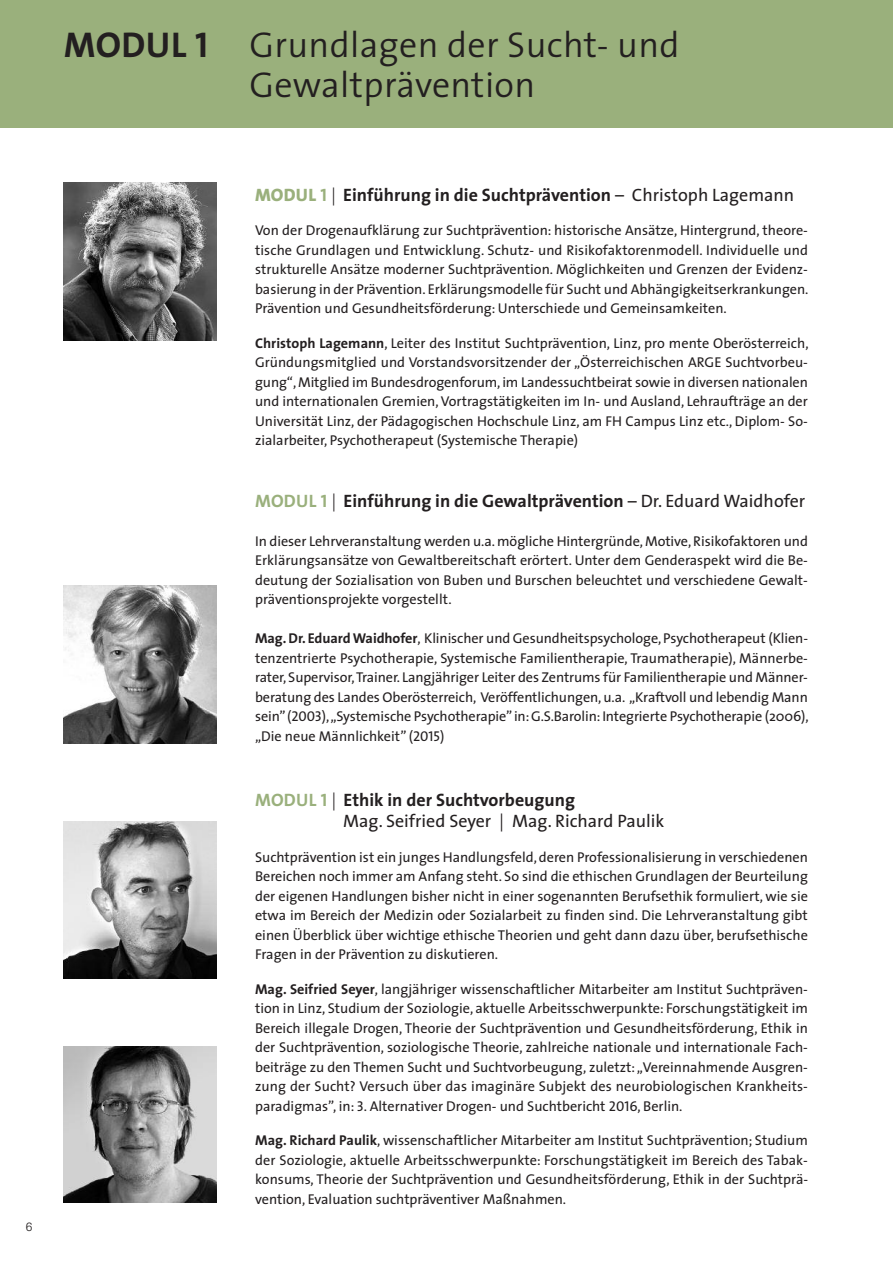
<style>
.page{position:relative;width:893px;height:1263px;background:#fff}
.page>*{position:absolute;margin:0;border:0;box-sizing:border-box;transform-origin:0 0}
.t1{font:300 36px/40.5px "The Sans";letter-spacing:.01em;color:#231f20}
.t2{font:700 18px "The Sans";color:#231f20}
.t3{font:18px/21.6px "The Sans";color:#231f20}
.t4{font:14.25px/19.5px "The Sans";color:#231f20;text-align:justify}
.t5{font:300 12px "Univers";color:#231f20}
.s1{font-weight:700}
.s2{font-family:"The Sans Bold Caps";font-weight:400}
.s3{font-weight:800;color:#9ab07c}
.s4{font-family:"The Sans Bold Caps";font-weight:400;color:#9ab07c}
.s5{font-weight:300}
.s6{font-weight:400}
.s7{color:#9ab07c}
.s8{font-family:"The Sans Caps"}
.s9{font-weight:700;color:#9ab07c}
.s10{font-family:"The Sans Bold Caps";color:#9ab07c}
</style>
<div class="page">
<div style="left:0;top:0;width:893px;height:128px;background:#9ab07c"></div>
<img style="left:64px;top:183px;width:153px;height:157px">
<img style="left:64px;top:586px;width:153px;height:157px">
<img style="left:64px;top:821px;width:153px;height:158px">
<img style="left:64px;top:1046px;width:153px;height:157px">
<p class="t5" style="left:26px;top:1222px;width:8px">6</p>
<h1 class="t1" style="left:249px;top:29px;width:432px;text-indent:-186px"><span class="s1">MODUL</span> <span class="s2">1</span> Grundlagen der Sucht- und<br>Gewaltprävention</h1>
<p class="t2" style="left:255px;top:187px;width:541px"><span class="s3">MODUL</span> <span class="s4">1</span> <span class="s5">|</span> Einführung in die Suchtprävention <span class="s6">– Christoph Lagemann</span></p>
<p class="t4" style="left:255px;top:222px;width:555px">Von der Drogenaufklärung zur Suchtprävention: historische Ansätze, Hintergrund, theore&shy;tische Grundlagen und Entwicklung. Schutz- und Risikofaktorenmodell. Individuelle und strukturelle Ansätze moderner Suchtprävention. Möglichkeiten und Grenzen der Evidenz&shy;basierung in der Prävention. Erklärungsmodelle für Sucht und Abhängigkeitserkrankungen.<br>Prävention und Gesundheitsförderung: Unterschiede und Gemeinsamkeiten.</p>
<p class="t4" style="left:255px;top:334px;width:555px"><span class="s1">Christoph Lagemann</span>, Leiter des Institut Suchtprävention, Linz, pro mente Oberösterreich, Gründungsmitglied und Vorstandsvorsitzender der „Österreichischen ARGE Suchtvorbeu&shy;gung“,Mitglied im Bundesdrogenforum, im Landessuchtbeirat sowie in diversen nationalen und internationalen Gremien,Vortragstätigkeiten im In- und Ausland, Lehraufträge an der Universität Linz, der Pädagogischen Hochschule Linz, am FH Campus Linz etc., Diplom- So&shy;zialarbeiter, Psychotherapeut (Systemische Therapie)</p>
<p class="t2" style="left:255px;top:493px;width:552px"><span class="s7">MODUL</span> <span class="s4">1</span> <span class="s5">|</span> Einführung in die Gewaltprävention <span class="s6">– Dr. Eduard Waidhofer</span></p>
<p class="t4" style="left:255px;top:532px;width:554px">In dieser Lehrveranstaltung werden u.a.mögliche Hintergründe,Motive,Risikofaktoren und Erklärungsansätze von Gewaltbereitschaft erörtert. Unter dem Genderaspekt wird die Be&shy;deutung der Sozialisation von Buben und Burschen beleuchtet und verschiedene Gewalt&shy;präventionsprojekte vorgestellt.</p>
<p class="t4" style="left:255px;top:630px;width:555px"><span class="s1">Mag.Dr. EduardWaidhofer</span>, Klinischer und Gesundheitspsychologe,Psychotherapeut (Klien&shy;tenzentrierte Psychotherapie, Systemische Familientherapie, Traumatherapie), Männerbe&shy;rater, Supervisor,Trainer. Langjähriger Leiter des Zentrums für Familientherapie und Männer&shy;beratung des Landes Oberösterreich, Veröffentlichungen,u.a. „Kraftvoll und lebendig Mann sein” (<span class="s8">2003</span>),„Systemische Psychotherapie” in:G.S.Barolin:Integrierte Psychotherapie (2006), „Die neue Männlichkeit” (<span class="s8">2015</span>)</p>
<p class="t3" style="left:343px;top:790px;width:323px;text-indent:-88px"><span class="s9">MODUL</span> <span class="s10">1</span> <span class="s5">|</span> <span class="s1">Ethik in der Suchtvorbeugung<br></span>Mag. Seifried Seyer <span class="s5">|</span> Mag. Richard Paulik</p>
<p class="t4" style="left:255px;top:848px;width:554px">Suchtprävention ist ein junges Handlungsfeld,deren Professionalisierung in verschiedenen Bereichen noch immer am Anfang steht. So sind die ethischen Grundlagen der Beurteilung der eigenen Handlungen bisher nicht in einer sogenannten Berufsethik formuliert, wie sie etwa im Bereich der Medizin oder Sozialarbeit zu finden sind. Die Lehrveranstaltung gibt einen Überblick über wichtige ethische Theorien und geht dann dazu über, berufsethische Fragen in der Prävention zu diskutieren.</p>
<p class="t4" style="left:255px;top:980px;width:554px"><span class="s1">Mag. Seifried Seyer</span>, langjähriger wissenschaftlicher Mitarbeiter am Institut Suchtpräven&shy;tion in Linz, Studium der Soziologie, aktuelle Arbeitsschwerpunkte: Forschungstätigkeit im Bereich illegale Drogen, Theorie der Suchtprävention und Gesundheitsförderung, Ethik in der Suchtprävention, soziologische Theorie, zahlreiche nationale und internationale Fach&shy;beiträge zu den Themen Sucht und Suchtvorbeugung, zuletzt: „Vereinnahmende Ausgren&shy;zung der Sucht? Versuch über das imaginäre Subjekt des neurobiologischen Krankheits&shy;paradigmas”, in: <span class="s8">3</span>. Alternativer Drogen- und Suchtbericht <span class="s8">2016</span>, Berlin.</p>
<p class="t4" style="left:255px;top:1132px;width:555px"><span class="s1">Mag. Richard Paulik</span>, wissenschaftlicher Mitarbeiter am Institut Suchtprävention; Studium der Soziologie, aktuelle Arbeitsschwerpunkte: Forschungstätigkeit im Bereich des Tabak&shy;konsums, Theorie der Suchtprävention und Gesundheitsförderung, Ethik in der Suchtprä&shy;vention, Evaluation suchtpräventiver Maßnahmen.</p>
</div>
